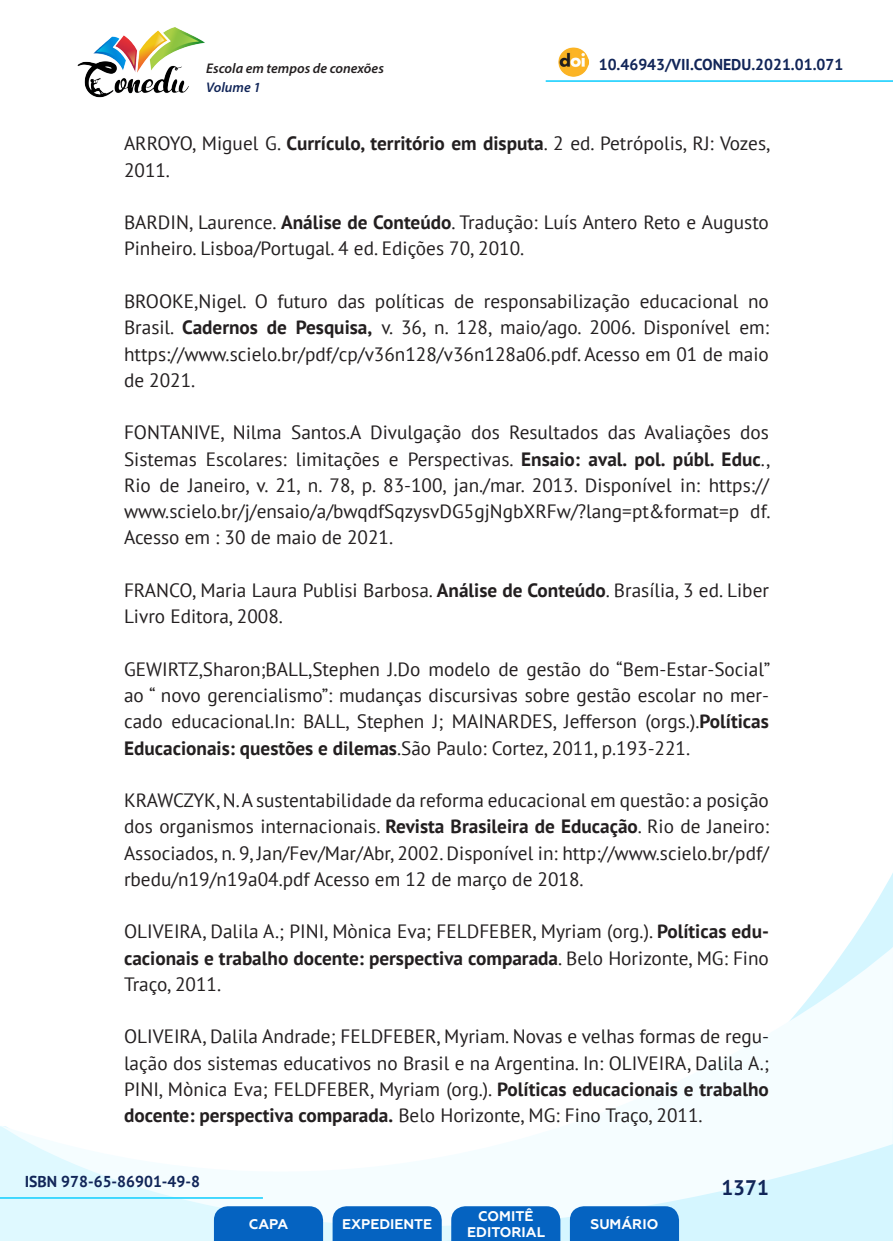
<style>
.page{position:relative;width:893px;height:1241px;background:#fff}
.page>*{position:absolute;margin:0;border:0;box-sizing:border-box;transform-origin:0 0}
.t1{font:700 21px "PT Sans";color:#112558}
._17_REFERENCIAS{font:19.25px/26.2px "PT Sans";color:#231f20;text-align:justify}
.t2{font:700 15.75px "PT Sans";color:#112558}
.t3{font:700 14px/16.8px "Geometria";color:#fff;text-align:center}
.t4{font:italic 600 14px "Myriad Pro";color:#231f20}
.t5{font:italic 600 14px "Myriad Pro";color:#112558}
.s1{font-weight:700}
</style>
<div class="page">
<svg style="left:848px;top:873px;width:45px;height:73px"></svg>
<svg style="left:0;top:946px;width:893px;height:294px"></svg>
<hr style="left:0;top:1196px;width:263px;height:2px;background:#2dd4fe">
<hr style="left:546px;top:80px;width:347px;height:2px;background:#2dd4fe">
<img style="left:559px;top:47px;width:30px;height:30px">
<img style="left:77px;top:27px;width:128px;height:71px">
<svg style="left:214px;top:1205px;width:109px;height:35px;background:#126bc4"></svg>
<svg style="left:333px;top:1205px;width:109px;height:35px;background:#126bc4"></svg>
<svg style="left:451px;top:1205px;width:109px;height:35px;background:#126bc4"></svg>
<svg style="left:570px;top:1205px;width:109px;height:35px;background:#116bc4"></svg>
<p class="t4" style="left:206px;top:59px;width:179px">Escola em tempos de conexões</p>
<p class="t2" style="left:599px;top:54px;width:246px">10.46943/VII.CONEDU.2021.01.071</p>
<p class="t5" style="left:206px;top:78px;width:56px">Volume 1</p>
<p class="_17_REFERENCIAS" style="left:124px;top:130px;width:648px">ARROYO, Miguel G. <span class="s1">Currículo, território em disputa</span>. 2 ed. Petrópolis, RJ: Vozes,<br>2011.</p>
<p class="_17_REFERENCIAS" style="left:124px;top:209px;width:646px">BARDIN, Laurence. <span class="s1">Análise de Conteúdo</span>. Tradução: Luís Antero Reto e Augusto<br>Pinheiro. Lisboa/Portugal. 4 ed. Edições 70, 2010.</p>
<p class="_17_REFERENCIAS" style="left:124px;top:287px;width:646px">BROOKE,Nigel. O futuro das políticas de responsabilização educacional no Brasil. <span class="s1">Cadernos de Pesquisa,</span> v. 36, n. 128, maio/ago. 2006. Disponível em: https://www.scielo.br/pdf/cp/v36n128/v36n128a06.pdf. Acesso em 01 de maio de 2021.</p>
<p class="_17_REFERENCIAS" style="left:124px;top:419px;width:648px">FONTANIVE, Nilma Santos.A Divulgação dos Resultados das Avaliações dos Sistemas Escolares: limitações e Perspectivas. <span class="s1">Ensaio: aval. pol. públ. Educ</span>., Rio de Janeiro, v. 21, n. 78, p. 83-100, jan./mar. 2013. Disponível in: https:// www.scielo.br/j/ensaio/a/bwqdfSqzysvDG5gjNgbXRFw/?lang=pt&amp;format=p df.<br>Acesso em : 30 de maio de 2021.</p>
<p class="_17_REFERENCIAS" style="left:124px;top:576px;width:646px">FRANCO, Maria Laura Publisi Barbosa. <span class="s1">Análise de Conteúdo</span>. Brasília, 3 ed. Liber<br>Livro Editora, 2008.</p>
<p class="_17_REFERENCIAS" style="left:124px;top:655px;width:648px">GEWIRTZ,Sharon;BALL,Stephen J.Do modelo de gestão do “Bem-Estar-Social” ao “ novo gerencialismo”: mudanças discursivas sobre gestão escolar no mer&shy;cado educacional.In: BALL, Stephen J; MAINARDES, Jefferson (orgs.).<span class="s1">Políticas Educacionais: questões e dilemas</span>.São Paulo: Cortez, 2011, p.193-221.</p>
<p class="_17_REFERENCIAS" style="left:124px;top:786px;width:646px">KRAWCZYK, N. A sustentabilidade da reforma educacional em questão: a posição dos organismos internacionais. <span class="s1">Revista Brasileira de Educação</span>. Rio de Janeiro:<br>Associados, n. 9, Jan/Fev/Mar/Abr, 2002. Disponível in: http://www.scielo.br/pdf/ rbedu/n19/n19a04.pdf Acesso em 12 de março de 2018.</p>
<p class="_17_REFERENCIAS" style="left:124px;top:917px;width:646px">OLIVEIRA, Dalila A.; PINI, Mònica Eva; FELDFEBER, Myriam (org.). <span class="s1">Políticas edu&shy;cacionais e trabalho docente: perspectiva comparada</span>. Belo Horizonte, MG: Fino Traço, 2011.</p>
<p class="_17_REFERENCIAS" style="left:124px;top:1022px;width:646px">OLIVEIRA, Dalila Andrade; FELDFEBER, Myriam. Novas e velhas formas de regu&shy;lação dos sistemas educativos no Brasil e na Argentina. In: OLIVEIRA, Dalila A.; PINI, Mònica Eva; FELDFEBER, Myriam (org.). <span class="s1">Políticas educacionais e trabalho docente: perspectiva comparada.</span> Belo Horizonte, MG: Fino Traço, 2011.</p>
<p class="t2" style="left:25px;top:1170px;width:177px">ISBN 978-65-86901-49-8</p>
<p class="t3" style="left:249px;top:1215px;width:41px">CAPA</p>
<p class="t3" style="left:342px;top:1215px;width:92px">EXPEDIENTE</p>
<p class="t3" style="left:467px;top:1207px;width:79px">COMITÊ<br>EDITORIAL</p>
<p class="t3" style="left:590px;top:1215px;width:69px">SUMÁRIO</p>
<p class="t1" style="left:721px;top:1173px;width:49px">1371</p>
</div>
